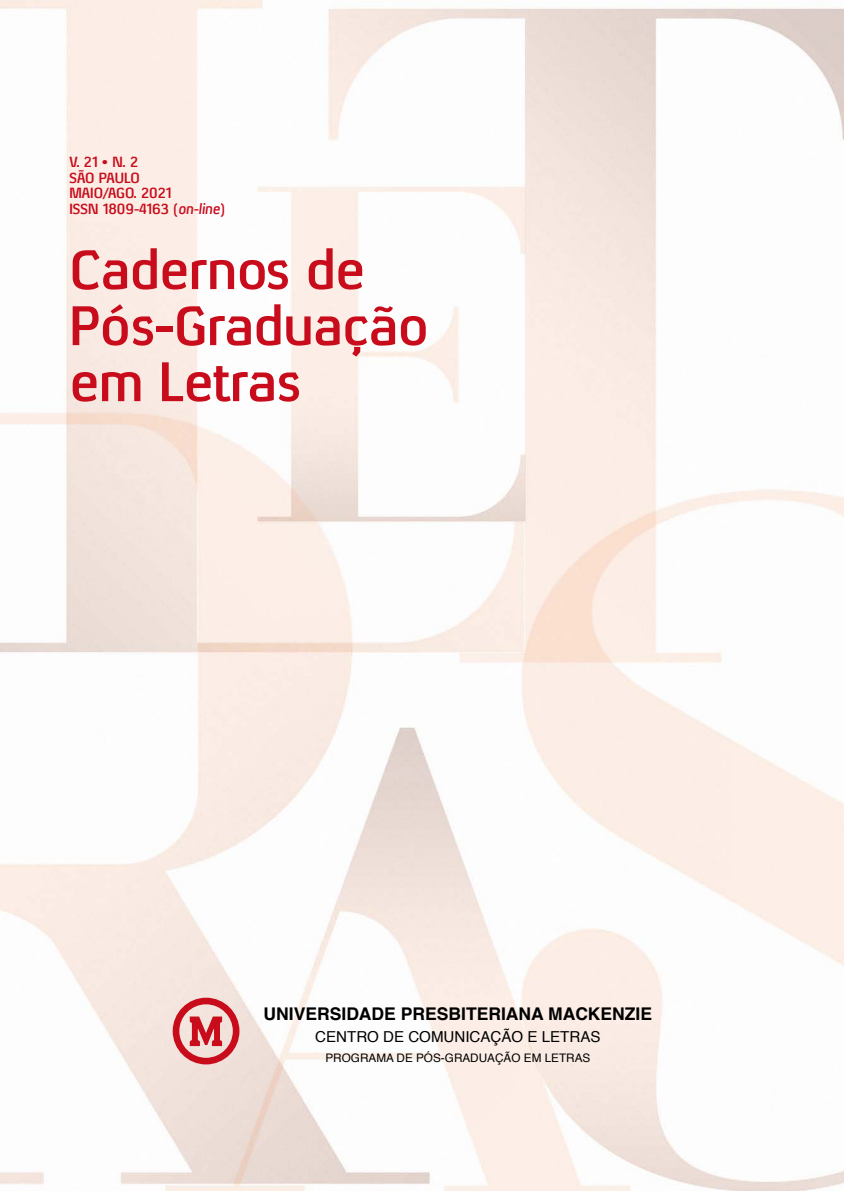
<style>
.page{position:relative;width:844px;height:1191px;background:#fff}
.page>*{position:absolute;margin:0;border:0;box-sizing:border-box;transform-origin:0 0}
.t1{font:700 52.5px/56px "Xenu Rg";letter-spacing:-.01em;color:#c80c1b}
.t2{font:700 17.5px "Helvetica";color:#000}
.t3{font:15.05px "Helvetica";color:#000}
.t4{font:700 14px/15.8px "Xenu Rg";color:#c80c1b}
.t5{font:11.72px "Helvetica";color:#000}
.s1{font-style:italic}
</style>
<div class="page">
<img style="left:0;top:0;width:843px;height:1191px">
<svg style="left:173px;top:997px;width:66px;height:67px;background:#df8689"></svg>
<p class="t4" style="left:69px;top:154px;width:157px">V. 21 • N. 2<br>SÃO PAULO<br>MAIO/AGO. 2021<br>ISSN 1809‑4163 (<span class="s1">on‑line</span>)</p>
<h1 class="t1" style="left:69px;top:241px;width:361px">Cadernos de<br>Pós‑Graduação em Letras</h1>
<p class="t2" style="left:263px;top:999px;width:390px">UNIVERSIDADE PRESBITERIANA MACKENZIE</p>
<p class="t3" style="left:315px;top:1024px;width:287px">CENTRO DE COMUNICAÇÃO E LETRAS</p>
<p class="t5" style="left:325px;top:1048px;width:266px">PROGRAMA DE PÓS‑GRADUAÇÃO EM LETRAS</p>
</div>
